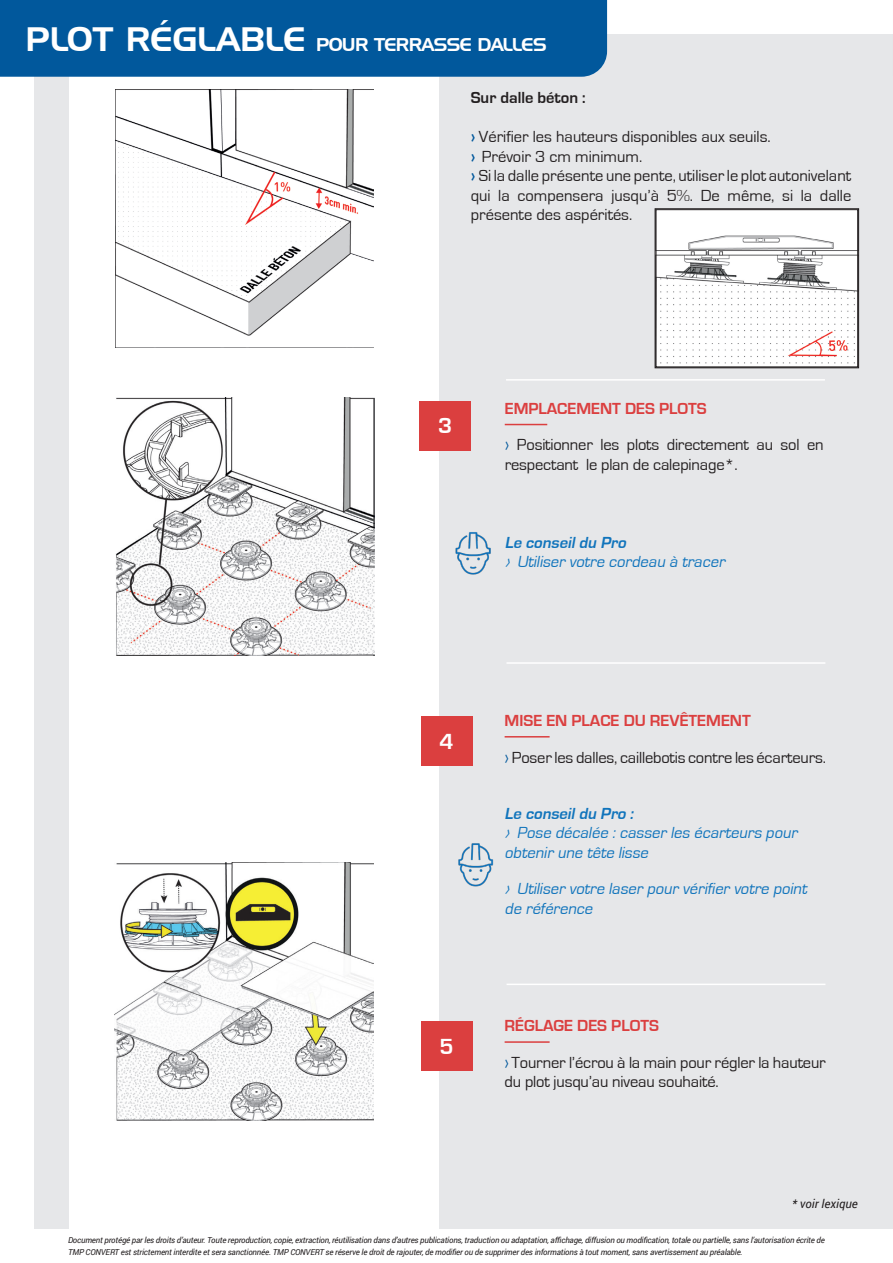
<style>
.page{position:relative;width:893px;height:1263px;background:#fff}
.page>*{position:absolute;margin:0;border:0;box-sizing:border-box;transform-origin:0 0}
.t1{font:700 22.5px "Eurostile";color:#fff}
.t2{font:18px "Handel Gothic BT";letter-spacing:-.04em;color:#fff}
.t3{font:16.5px/19.5px "Eurostile";letter-spacing:-.01em;color:#231f20}
.t4{font:italic 16.5px/19.5px "Eurostile";color:#1074bc}
.t5{font:700 16.5px "Eurostile";color:#db3f3f}
.t6{font:italic 700 16.5px "Eurostile";color:#1074bc}
.t7{font:700 16.5px "Eurostile";color:#231f20}
.t8{font:italic 12px "Roboto";color:#231f20}
.t9{font:italic 8.25px/12px "Roboto";letter-spacing:-.02em;color:#231f20}
.s1{font-size:33px}
.s2{font-weight:700;color:#01589c}
.s3{color:#01589c}
</style>
<div class="page">
<div style="left:34px;top:34px;width:859px;height:1195px;background:#e6e7e9"></div>
<div style="left:69px;top:0;width:370px;height:1234px;background:#fff"></div>
<hr style="left:505px;top:736px;width:45px;height:1px;background:#db3f3f">
<div style="left:421px;top:716px;width:51px;height:49px;background:#db3f3f"></div>
<hr style="left:505px;top:1041px;width:45px;height:2px;background:#db3f3f">
<div style="left:421px;top:1022px;width:51px;height:49px;background:#db3f3f"></div>
<hr style="left:507px;top:983px;width:318px;height:2px;background:#fff">
<div style="left:420px;top:401px;width:51px;height:49px;background:#db3f3f"></div>
<hr style="left:505px;top:424px;width:42px;height:1px;background:#db3f3f">
<hr style="left:506px;top:379px;width:319px;height:2px;background:#fff">
<img style="left:455px;top:532px;width:36px;height:43px">
<img style="left:458px;top:843px;width:36px;height:44px">
<hr style="left:506px;top:662px;width:319px;height:2px;background:#fff">
<svg style="left:654px;top:208px;width:205px;height:161px;background:#e7e6e6"></svg>
<img style="left:116px;top:90px;width:257px;height:246px">
<img style="left:116px;top:398px;width:258px;height:257px">
<img style="left:115px;top:862px;width:258px;height:259px">
<div style="left:0;top:0;width:607px;height:77px;background:#01589c"></div>
<h2 class="t2" style="left:26px;top:33px;width:523px"><span class="s1">PLOT RÉGLABLE</span> POUR TERRASSE DALLES</h2>
<p class="t7" style="left:471px;top:89px;width:117px">Sur dalle béton :</p>
<p class="t3" style="left:471px;top:127px;width:301px"><span class="s2">›</span> Vérifier les hauteurs disponibles aux seuils.</p>
<p class="t3" style="left:471px;top:147px;width:173px"><span class="s2">›</span> Prévoir 3 cm minimum.</p>
<p class="t3" style="left:471px;top:166px;width:382px;text-align:justify"><span class="s2">›</span> Si la dalle présente une pente, utiliser le plot autonivelant qui la compensera jusqu’à 5%. De même, si la dalle présente des aspérités.</p>
<p class="t1" style="left:438px;top:413px;width:16px">3</p>
<p class="t5" style="left:505px;top:399px;width:204px">EMPLACEMENT DES PLOTS</p>
<p class="t3" style="left:505px;top:435px;width:320px"><span class="s3">›</span> Positionner les plots directement au sol en respectant le plan de calepinage*.</p>
<p class="t6" style="left:505px;top:533px;width:126px">Le conseildu Pro</p>
<p class="t4" style="left:505px;top:552px;width:225px">› Utiliser votre cordeau à tracer</p>
<p class="t1" style="left:439px;top:729px;width:16px">4</p>
<p class="t1" style="left:439px;top:1034px;width:16px">5</p>
<p class="t5" style="left:505px;top:712px;width:248px">MISE EN PLACE DU REVÊTEMENT</p>
<p class="t3" style="left:505px;top:748px;width:323px"><span class="s3">›</span> Poser les dalles, caillebotis contre les écarteurs.</p>
<p class="t6" style="left:505px;top:804px;width:134px">Le conseildu Pro :</p>
<p class="t4" style="left:505px;top:823px;width:297px">› Pose décalée :casser les écarteurs pour obtenir une tête lisse</p>
<p class="t4" style="left:505px;top:879px;width:307px">› Utiliser votre laser pour vérifier votre point de référence</p>
<p class="t5" style="left:505px;top:1017px;width:156px">RÉGLAGE DES PLOTS</p>
<p class="t3" style="left:505px;top:1053px;width:323px"><span class="s3">›</span> Tourner l’écrou à la main pour régler la hauteur du plot jusqu’au niveau souhaité.</p>
<p class="t8" style="left:792px;top:1195px;width:67px">* voir lexique</p>
<p class="t9" style="left:68px;top:1233px;width:758px">Document protégé par les droits d’auteur. Toute reproduction, copie, extraction, réutilisation dans d’autres publications, traduction ou adaptation, affichage, diffusion ou modification, totale ou partielle, sans l’autorisation écrite de<br>TMP CONVERT est strictement interdite et sera sanctionnée. TMP CONVERT se réserve le droit de rajouter, de modifier ou de supprimer des informations à tout moment, sans avertissement au préalable.</p>
</div>
